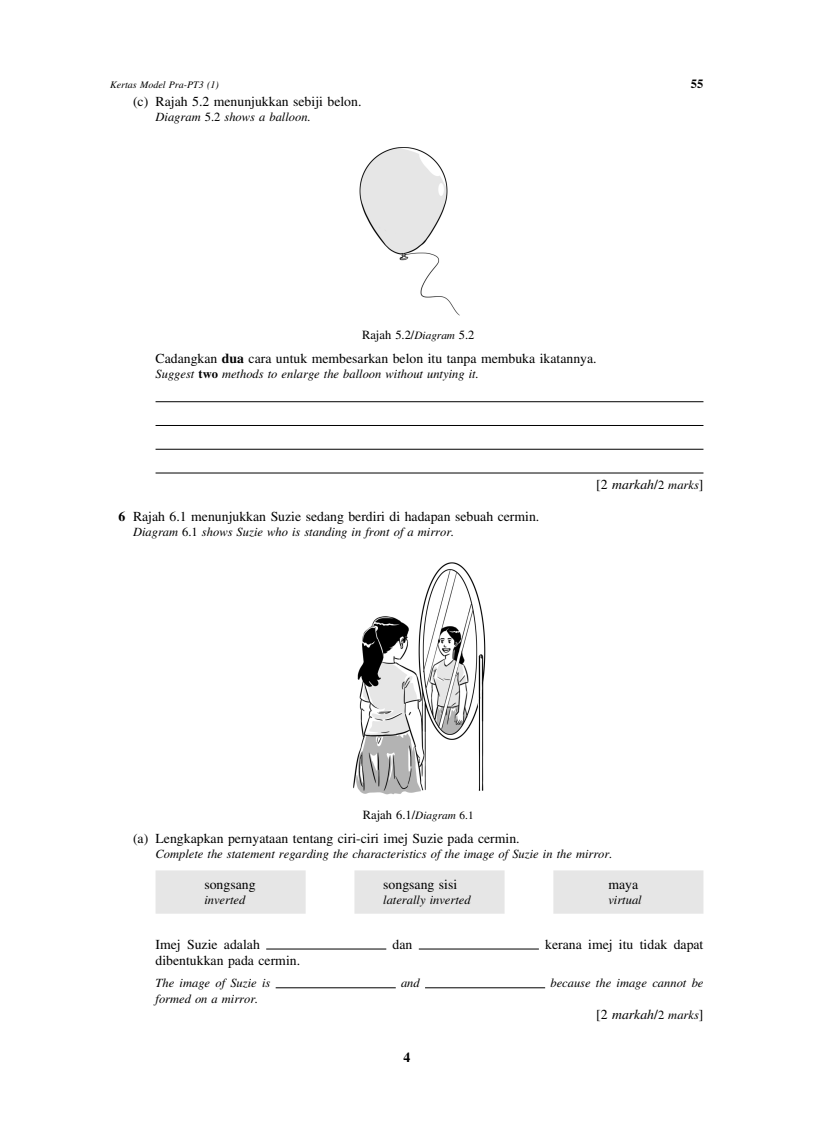
<style>
.page{position:relative;width:814px;height:1129px;background:#fff}
.page>*{position:absolute;margin:0;border:0;box-sizing:border-box;transform-origin:0 0}
.t1{font:13.75px "Times";color:#000}
.t2{font:italic 13.75px "Times";color:#000}
.t3{font:700 13.75px "Times";color:#000}
.t4{font:italic 12.5px "Times";color:#000}
.t5{font:12.5px "Times";color:#000}
.t6{font:700 12.5px "Times";color:#000}
.t7{font:italic 10px "Times";color:#000}
.s1{font-style:normal}
.s2{font-style:italic;font-size:11.25px}
.s3{font-weight:700}
.s4{font-weight:700;font-style:normal}
.s5{font-style:normal;font-size:12.5px}
.s6{font-size:12.5px}
.s7{font-size:11.25px}
</style>
<div class="page">
<hr style="left:155px;top:401px;width:548px;height:1px;background:#000">
<hr style="left:155px;top:425px;width:548px;height:1px;background:#000">
<hr style="left:155px;top:449px;width:548px;height:1px;background:#000">
<hr style="left:155px;top:472px;width:548px;height:1px;background:#000">
<img style="left:359px;top:147px;width:101px;height:169px">
<img style="left:353px;top:562px;width:133px;height:233px">
<svg style="left:155px;top:870px;width:548px;height:43px"></svg>
<hr style="left:266px;top:948px;width:120px;height:1px;background:#000">
<hr style="left:418px;top:948px;width:120px;height:1px;background:#000">
<hr style="left:275px;top:987px;width:120px;height:1px;background:#000">
<hr style="left:425px;top:987px;width:120px;height:1px;background:#000">
<p class="t7" style="left:110px;top:81px;width:110px">Kertas Model Pra-PT3 (1)</p>
<p class="t6" style="left:690px;top:79px;width:14px">55</p>
<p class="t1" style="left:133px;top:97px;width:230px">(c) Rajah 5.2 menunjukkan sebiji belon.</p>
<p class="t4" style="left:155px;top:112px;width:157px">Diagram <span class="s1">5.2</span> shows a balloon.</p>
<p class="t5" style="left:362px;top:330px;width:114px">Rajah 5.2/<span class="s2">Diagram</span> 5.2</p>
<p class="t1" style="left:155px;top:353px;width:442px">Cadangkan <span class="s3">dua</span> cara untuk membesarkan belon itu tanpa membuka ikatannya.</p>
<p class="t4" style="left:155px;top:369px;width:325px">Suggest <span class="s4">two</span> methods to enlarge the balloon without untying it.</p>
<p class="t1" style="left:119px;top:512px;width:422px"><span class="s3">6</span> Rajah 6.1 menunjukkan Suzie sedang berdiri di hadapan sebuah cermin.</p>
<p class="t4" style="left:133px;top:527px;width:323px">Diagram <span class="s1">6.1</span> shows Suzie who is standing in front of a mirror.</p>
<p class="t2" style="left:596px;top:479px;width:109px"><span class="s1">[2</span> markah<span class="s1">/</span><span class="s5">2</span> <span class="s6">marks</span><span class="s1">]</span></p>
<p class="t5" style="left:363px;top:810px;width:112px">Rajah 6.1/<span class="s2">Diagram</span> <span class="s7">6.1</span></p>
<p class="t1" style="left:133px;top:833px;width:388px">(a) Lengkapkan pernyataan tentang ciri-ciri imej Suzie pada cermin.</p>
<p class="t4" style="left:155px;top:849px;width:458px">Complete the statement regarding the characteristics of the image of Suzie in the mirror.</p>
<p class="t1" style="left:204px;top:879px;width:53px">songsang</p>
<p class="t4" style="left:204px;top:894px;width:42px">inverted</p>
<p class="t1" style="left:383px;top:879px;width:75px">songsang sisi</p>
<p class="t4" style="left:383px;top:894px;width:89px">laterally inverted</p>
<p class="t1" style="left:608px;top:879px;width:31px">maya</p>
<p class="t4" style="left:608px;top:894px;width:35px">virtual</p>
<p class="t1" style="left:155px;top:939px;width:106px">Imej Suzie adalah</p>
<p class="t1" style="left:392px;top:939px;width:21px">dan</p>
<p class="t1" style="left:545px;top:939px;width:160px">kerana imej itu tidak dapat</p>
<p class="t1" style="left:155px;top:955px;width:146px">dibentukkan pada cermin.</p>
<p class="t4" style="left:155px;top:978px;width:116px">The image of Suzie is</p>
<p class="t4" style="left:401px;top:978px;width:20px">and</p>
<p class="t4" style="left:550px;top:978px;width:154px">because the image cannot be</p>
<p class="t4" style="left:155px;top:993px;width:104px">formed on a mirror.</p>
<p class="t2" style="left:596px;top:1009px;width:109px"><span class="s1">[2</span> markah<span class="s1">/</span><span class="s5">2</span> <span class="s6">marks</span><span class="s1">]</span></p>
<p class="t3" style="left:403px;top:1052px;width:8px">4</p>
</div>
